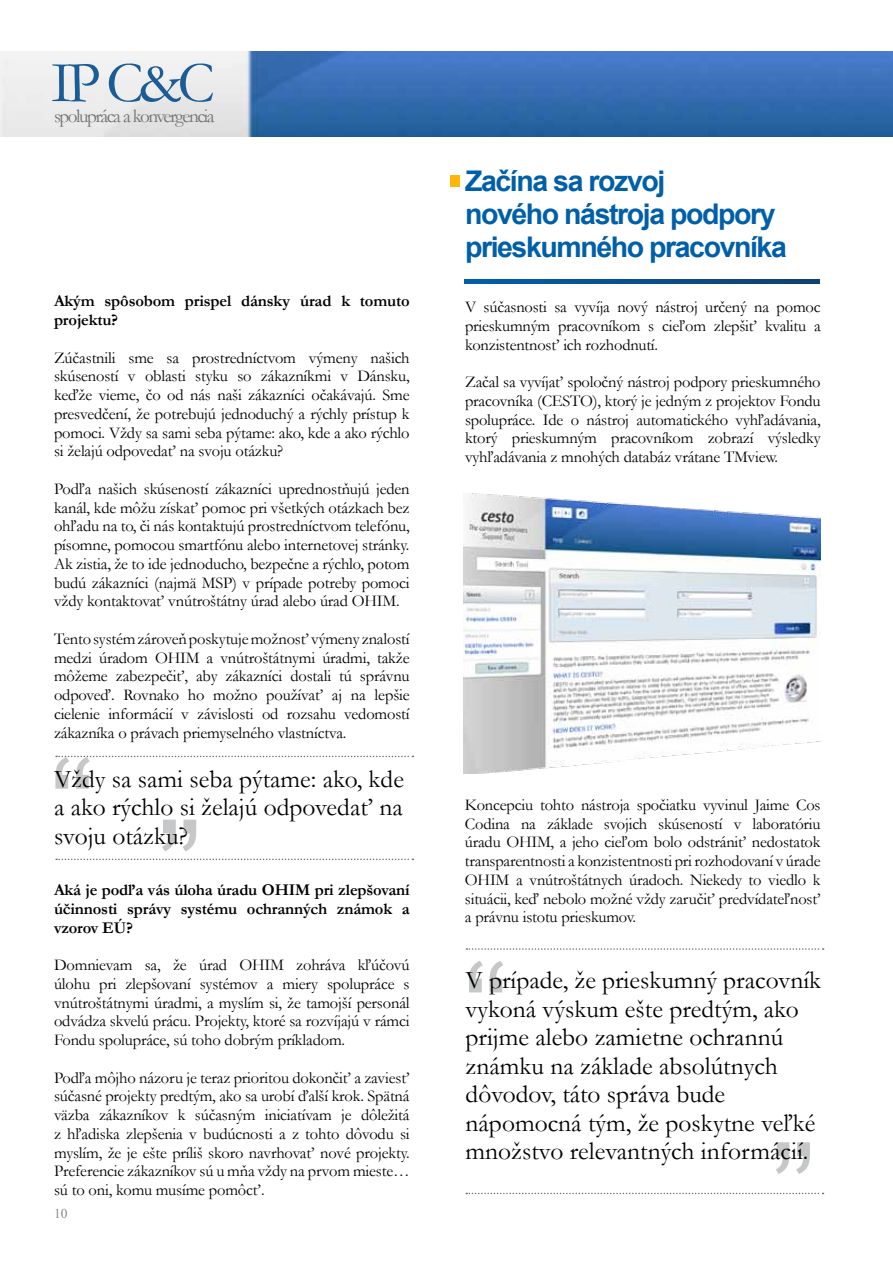
<style>
.page{position:relative;width:893px;height:1263px;background:#fff}
.page>*{position:absolute;margin:0;border:0;box-sizing:border-box;transform-origin:0 0}
.t1{font:135.3px "Arial";color:#c6c7c8}
.t2{font:58.65px "Garamond";color:#1b5c96}
.t3{font:700 28.5px/33px "Arial";letter-spacing:-.05em;color:#005fa9}
.t4{font:25.5px/28.5px "Garamond";color:#000}
.t5{font:19.2px "Garamond";letter-spacing:-.075em;color:#707172}
.t6{font:16.5px/18.8px "Garamond";letter-spacing:-.01em;color:#000;text-align:justify}
.t7{font:700 16.5px/18.8px "Garamond";letter-spacing:-.01em;color:#000}
.t8{font:13.5px "Times New Roman";color:#87888a}
</style>
<div class="page">
<svg style="left:465px;top:280px;width:355px;height:3px"></svg>
<div style="left:450px;top:175px;width:9px;height:12px;background:#feb708"></div>
<svg style="left:466px;top:948px;width:358px;height:2px"></svg>
<svg style="left:466px;top:1193px;width:357px;height:1px"></svg>
<img style="left:463px;top:494px;width:358px;height:280px">
<svg style="left:56px;top:756px;width:357px;height:1px"></svg>
<svg style="left:56px;top:858px;width:357px;height:2px"></svg>
<img style="left:0;top:51px;width:893px;height:85px">
<h2 class="t2" style="left:51px;top:43px;width:165px">IP C&amp;C</h2>
<p class="t5" style="left:54px;top:103px;width:162px">spolupráca a konvergencia</p>
<p class="t7" style="left:54px;top:292px;width:357px">Akým spôsobom prispel dánsky úrad k tomuto projektu?</p>
<p class="t6" style="left:54px;top:348px;width:357px">Zúčastnili sme sa prostredníctvom výmeny našich skúseností v oblasti styku so zákazníkmi v Dánsku, keďže vieme, čo od nás naši zákazníci očakávajú. Sme presvedčení, že potrebujú jednoduchý a rýchly prístup k pomoci. Vždy sa sami seba pýtame: ako, kde a ako rýchlo si želajú odpovedať na svoju otázku?</p>
<p class="t6" style="left:54px;top:479px;width:357px">Podľa našich skúseností zákazníci uprednostňujú jeden kanál, kde môžu získať pomoc pri všetkých otázkach bez ohľadu na to, či nás kontaktujú prostredníctvom telefónu, písomne, pomocou smartfónu alebo internetovej stránky.<br>Ak zistia, že to ide jednoducho, bezpečne a rýchlo, potom budú zákazníci (najmä MSP) v prípade potreby pomoci vždy kontaktovať vnútroštátny úrad alebo úrad OHIM.</p>
<p class="t6" style="left:54px;top:629px;width:357px">Tento systém zároveň poskytuje možnosť výmeny znalostí medzi úradom OHIM a vnútroštátnymi úradmi, takže môžeme zabezpečiť, aby zákazníci dostali tú správnu odpoveď. Rovnako ho možno používať aj na lepšie cielenie informácií v závislosti od rozsahu vedomostí zákazníka o právach priemyselného vlastníctva.</p>
<h1 class="t1" style="left:50px;top:719px;width:47px">“</h1>
<h3 class="t4" style="left:54px;top:764px;width:351px;text-align:justify">Vždy sa sami seba pýtame: ako, kde a ako rýchlo si želajú odpovedať na svoju otázku?</h3>
<h1 class="t1" style="left:202px;top:889px;width:47px;rotate:-180deg">“</h1>
<p class="t7" style="left:54px;top:881px;width:357px;text-align:justify">Aká je podľa vás úloha úradu OHIM pri zlepšovaní účinnosti správy systému ochranných známok a vzorov EÚ?</p>
<p class="t6" style="left:54px;top:955px;width:357px">Domnievam sa, že úrad OHIM zohráva kľúčovú úlohu pri zlepšovaní systémov a miery spolupráce s vnútroštátnymi úradmi, a myslím si, že tamojší personál odvádza skvelú prácu. Projekty, ktoré sa rozvíjajú v rámci Fondu spolupráce, sú toho dobrým príkladom.</p>
<p class="t6" style="left:54px;top:1068px;width:357px">Podľa môjho názoru je teraz prioritou dokončiť a zaviesť súčasné projekty predtým, ako sa urobí ďalší krok. Spätná väzba zákazníkov k súčasným iniciatívam je dôležitá z hľadiska zlepšenia v budúcnosti a z tohto dôvodu si myslím, že je ešte príliš skoro navrhovať nové projekty.<br>Preferencie zákazníkov sú u mňa vždy na prvom mieste… sú to oni, komu musíme pomôcť.</p>
<p class="t8" style="left:54px;top:1205px;width:15px">10</p>
<h3 class="t3" style="left:465px;top:165px;width:323px">Začína sa rozvoj<br>nového nástroja podpory prieskumného pracovníka</h3>
<p class="t6" style="left:465px;top:297px;width:357px">V súčasnosti sa vyvíja nový nástroj určený na pomoc prieskumným pracovníkom s cieľom zlepšiť kvalitu a konzistentnosť ich rozhodnutí.</p>
<p class="t6" style="left:465px;top:372px;width:357px">Začal sa vyvíjať spoločný nástroj podpory prieskumného pracovníka (CESTO), ktorý je jedným z projektov Fondu spolupráce. Ide o nástroj automatického vyhľadávania, ktorý prieskumným pracovníkom zobrazí výsledky vyhľadávania z mnohých databáz vrátane TMview.</p>
<p class="t6" style="left:465px;top:795px;width:357px">Koncepciu tohto nástroja spočiatku vyvinul Jaime Cos Codina na základe svojich skúseností v laboratóriu úradu OHIM, a jeho cieľom bolo odstrániť nedostatok transparentnosti a konzistentnosti pri rozhodovaní v úrade OHIM a vnútroštátnych úradoch. Niekedy to viedlo k situácii, keď nebolo možné vždy zaručiť predvídateľnosť a právnu istotu prieskumov.</p>
<h1 class="t1" style="left:463px;top:923px;width:47px">“</h1>
<h3 class="t4" style="left:466px;top:965px;width:357px">V prípade, že prieskumný pracovník vykoná výskum ešte predtým, ako prijme alebo zamietne ochrannú známku na základe absolútnych dôvodov, táto správa bude nápomocná tým, že poskytne veľké množstvo relevantných informácií.</h3>
<h1 class="t1" style="left:815px;top:1212px;width:47px;rotate:-180deg">“</h1>
</div>
